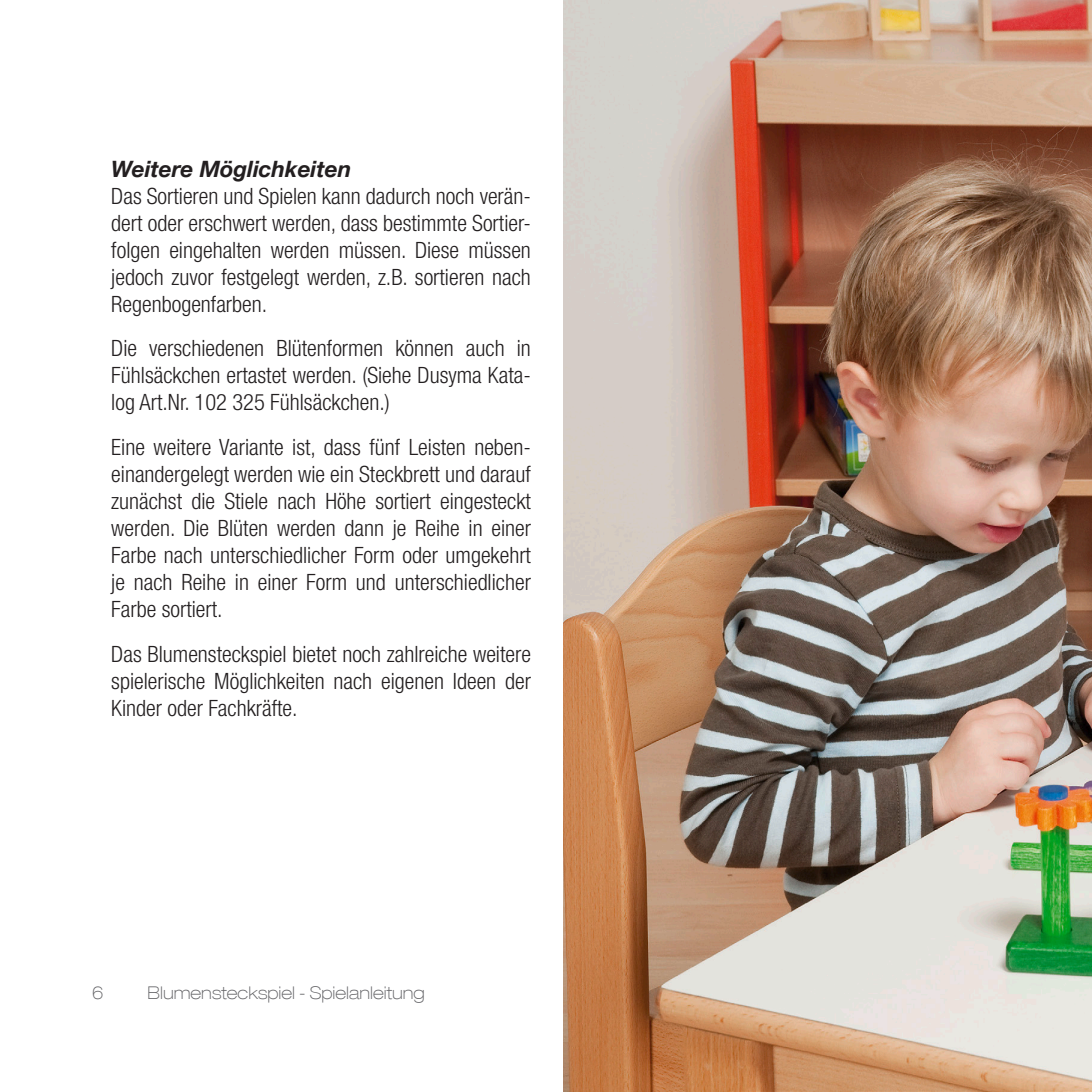
<style>
.page{position:relative;width:1092px;height:1092px;background:#fff}
.page>*{position:absolute;margin:0;border:0;box-sizing:border-box;transform-origin:0 0}
.t1{font:300 condensed 22.5px/27px "Helvetica Neue LT Com";color:#231f20;text-align:justify}
.t2{font:italic 700 22.5px "Helvetica Neue LT Com";color:#231f20}
.t3{font:100 expanded 17.5px "Helvetica Neue LT Com";color:#636366}
</style>
<div class="page">
<img style="left:563px;top:0;width:528px;height:1091px">
<p class="t2" style="left:111px;top:154px;width:241px">Weitere Möglichkeiten</p>
<p class="t1" style="left:111px;top:182px;width:421px">Das Sortieren und Spielen kann dadurch noch verän&shy;dert oder erschwert werden, dass bestimmte Sortier&shy;folgen eingehalten werden müssen. Diese müssen jedoch zuvor festgelegt werden, z.B. sortieren nach Regenbogenfarben.</p>
<p class="t1" style="left:111px;top:335px;width:421px">Die verschiedenen Blütenformen können auch in Fühlsäckchen ertastet werden. (Siehe Dusyma Kata&shy;log Art.Nr. 102 325 Fühlsäckchen.)</p>
<p class="t1" style="left:111px;top:433px;width:421px">Eine weitere Variante ist, dass fünf Leisten neben&shy;einandergelegt werden wie ein Steckbrett und darauf zunächst die Stiele nach Höhe sortiert eingesteckt werden. Die Blüten werden dann je Reihe in einer Farbe nach unterschiedlicher Form oder umgekehrt je nach Reihe in einer Form und unterschiedlicher Farbe sortiert.</p>
<p class="t1" style="left:111px;top:640px;width:421px">Das Blumensteckspiel bietet noch zahlreiche weitere spielerische Möglichkeiten nach eigenen Ideen der Kinder oder Fachkräfte.</p>
<p class="t3" style="left:92px;top:982px;width:13px">6</p>
<p class="t3" style="left:147px;top:982px;width:279px">Blumensteckspiel - Spielanleitung</p>
</div>
